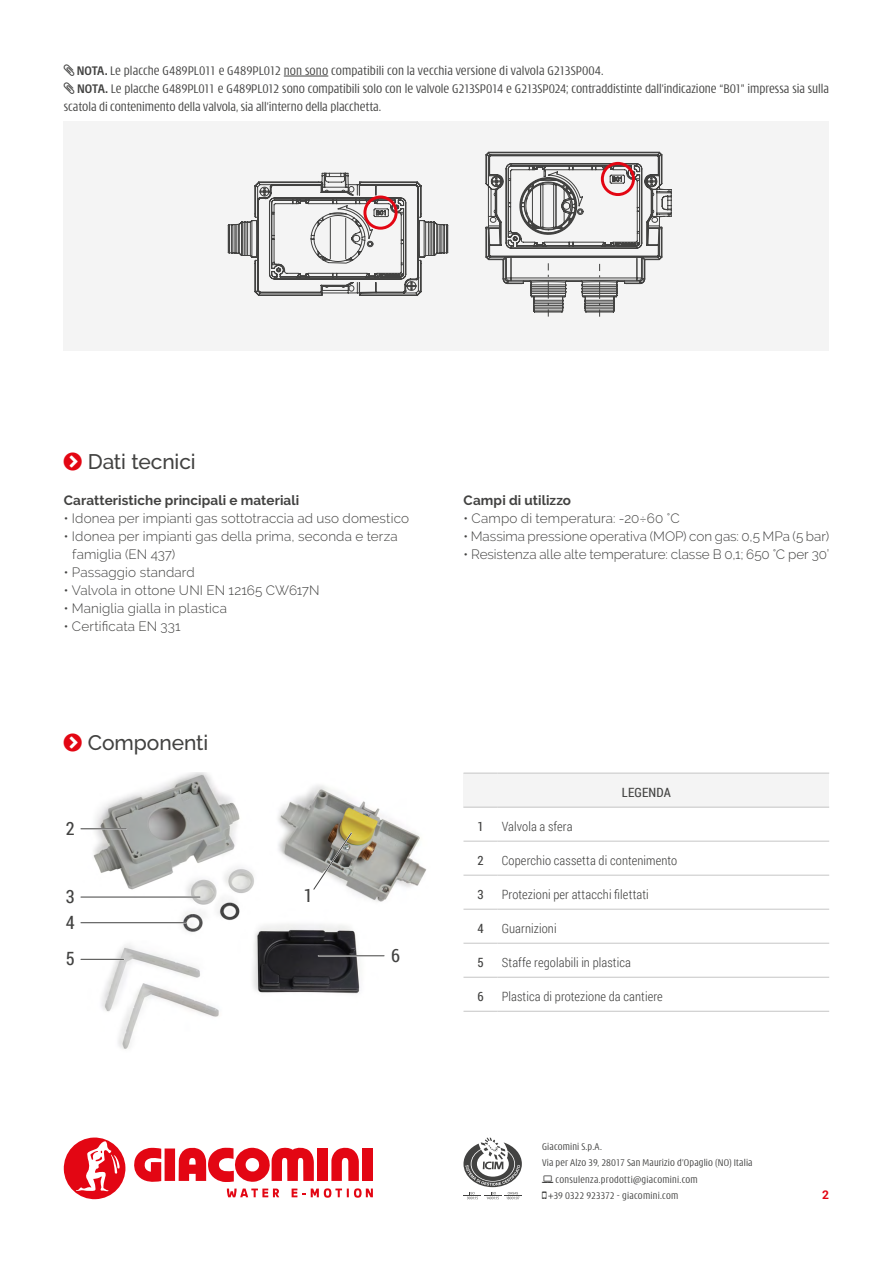
<style>
.page{position:relative;width:893px;height:1263px;background:#fff}
.page>*{position:absolute;margin:0;border:0;box-sizing:border-box;transform-origin:0 0}
.t1{font:500 21px "Raleway";letter-spacing:-.005em;color:#424241}
.t2{font:18.3px "Roboto Condensed";color:#424241}
.t3{font:300 13.5px/18px "Raleway";letter-spacing:.005em;color:#424241}
.t4{font:300 condensed 13.5px "Modena";color:#424241}
.t5{font:700 13.5px "Raleway";letter-spacing:.01em;color:#424241}
.t6{font:300 12.75px "Roboto Condensed";letter-spacing:.01em;color:#424241}
.t7{font:12.75px "Roboto Condensed";letter-spacing:.005em;color:#424241}
.t8{font:700 12px "Roboto";color:#e30613}
.t9{font:300 condensed 10.5px "Modena";letter-spacing:.02em;color:#424241}
.s1{font-weight:700}
</style>
<div class="page">
<svg style="left:134px;top:1148px;width:27px;height:34px"></svg>
<div style="left:165px;top:1148px;width:10px;height:33px;background:#e30613"></div>
<div style="left:317px;top:1148px;width:11px;height:33px;background:#e30613"></div>
<svg style="left:331px;top:1147px;width:28px;height:34px"></svg>
<div style="left:362px;top:1148px;width:11px;height:33px;background:#e30613"></div>
<svg style="left:179px;top:1147px;width:135px;height:35px"></svg>
<svg style="left:292px;top:1188px;width:13px;height:9px"></svg>
<svg style="left:311px;top:1188px;width:62px;height:10px"></svg>
<svg style="left:227px;top:1188px;width:52px;height:9px"></svg>
<svg style="left:64px;top:1137px;width:62px;height:62px"></svg>
<svg style="left:463px;top:1137px;width:59px;height:62px"></svg>
<hr style="left:284px;top:76px;width:44px;height:1px;background:#424241">
<div style="left:64px;top:121px;width:765px;height:229px;background:#f4f4f4"></div>
<svg style="left:485px;top:152px;width:187px;height:165px"></svg>
<svg style="left:228px;top:173px;width:220px;height:123px"></svg>
<div style="left:601px;top:162px;width:34px;height:34px;border:3px solid #e30613;border-radius:50%"></div>
<div style="left:363px;top:196px;width:35px;height:34px;border:3px solid #e30613;border-radius:50%"></div>
<img style="left:80px;top:773px;width:347px;height:276px">
<hr style="left:81px;top:828px;width:45px;height:2px;background:#fff">
<hr style="left:81px;top:828px;width:45px;height:1px;background:#424241">
<hr style="left:81px;top:958px;width:43px;height:2px;background:#fff">
<hr style="left:81px;top:959px;width:43px;height:1px;background:#424241">
<hr style="left:319px;top:955px;width:65px;height:2px;background:#fff">
<hr style="left:319px;top:955px;width:65px;height:1px;background:#424241">
<svg style="left:312px;top:831px;width:42px;height:60px"></svg>
<hr style="left:81px;top:896px;width:119px;height:2px;background:#fff">
<hr style="left:81px;top:897px;width:119px;height:1px;background:#424241">
<hr style="left:81px;top:922px;width:105px;height:1px;background:#424241">
<div style="left:463px;top:773px;width:366px;height:34px;background:#f4f4f4"></div>
<hr style="left:463px;top:773px;width:34px;height:1px;background:#c6c6c6">
<hr style="left:497px;top:773px;width:332px;height:1px;background:#c6c6c6">
<hr style="left:463px;top:807px;width:34px;height:1px;background:#c6c6c6">
<hr style="left:497px;top:807px;width:332px;height:1px;background:#c6c6c6">
<hr style="left:463px;top:841px;width:34px;height:1px;background:#c6c6c6">
<hr style="left:497px;top:841px;width:332px;height:1px;background:#c6c6c6">
<hr style="left:463px;top:875px;width:34px;height:1px;background:#c6c6c6">
<hr style="left:497px;top:875px;width:332px;height:1px;background:#c6c6c6">
<hr style="left:463px;top:909px;width:34px;height:1px;background:#c6c6c6">
<hr style="left:497px;top:909px;width:332px;height:1px;background:#c6c6c6">
<hr style="left:463px;top:943px;width:34px;height:1px;background:#c6c6c6">
<hr style="left:497px;top:943px;width:332px;height:1px;background:#c6c6c6">
<hr style="left:463px;top:977px;width:34px;height:1px;background:#c6c6c6">
<hr style="left:497px;top:977px;width:332px;height:1px;background:#c6c6c6">
<hr style="left:463px;top:1011px;width:34px;height:1px;background:#c6c6c6">
<hr style="left:497px;top:1011px;width:332px;height:1px;background:#c6c6c6">
<p class="t4" style="left:77px;top:65px;width:528px"><span class="s1">NOTA.</span> Le placche G489PL011 e G489PL012 non sono compatibili con la vecchia versione di valvola G213SP004.</p>
<p class="t4" style="left:77px;top:83px;width:753px"><span class="s1">NOTA.</span> Le placche G489PL011 e G489PL012 sono compatibili solo con le valvole G213SP014 e G213SP024; contraddistinte dall’indicazione “B01” impressa sia sulla</p>
<p class="t4" style="left:64px;top:101px;width:319px">scatola di contenimento della valvola, sia all’interno della placchetta.</p>
<h1 class="t1" style="left:88px;top:450px;width:109px">Dati tecnici</h1>
<p class="t5" style="left:64px;top:492px;width:237px">Caratteristiche principali e materiali</p>
<p class="t3" style="left:64px;top:509px;width:347px">• Idonea per impianti gas sottotraccia ad uso domestico</p>
<p class="t3" style="left:72px;top:527px;width:327px;text-indent:-9px">• Idonea per impianti gas della prima, seconda e terza famiglia (EN 437)</p>
<p class="t3" style="left:64px;top:563px;width:132px">• Passaggio standard</p>
<p class="t3" style="left:64px;top:581px;width:257px">• Valvola in ottone UNI EN 12165 CW617N</p>
<p class="t3" style="left:64px;top:599px;width:165px">• Maniglia gialla in plastica</p>
<p class="t3" style="left:64px;top:617px;width:118px">• Certificata EN 331</p>
<h1 class="t1" style="left:88px;top:730px;width:122px">Componenti</h1>
<h2 class="t2" style="left:66px;top:816px;width:10px">2</h2>
<h2 class="t2" style="left:66px;top:884px;width:10px">3</h2>
<h2 class="t2" style="left:304px;top:883px;width:10px">1</h2>
<h2 class="t2" style="left:66px;top:910px;width:10px">4</h2>
<h2 class="t2" style="left:66px;top:946px;width:10px">5</h2>
<h2 class="t2" style="left:391px;top:943px;width:10px">6</h2>
<p class="t5" style="left:463px;top:492px;width:109px">Campi di utilizzo</p>
<p class="t3" style="left:463px;top:509px;width:218px">• Campo di temperatura: -20÷60 °C</p>
<p class="t3" style="left:463px;top:527px;width:367px">• Massima pressione operativa (MOP) con gas: 0,5 MPa (5 bar)</p>
<p class="t3" style="left:463px;top:545px;width:367px">• Resistenza alle alte temperature: classe B 0,1; 650 °C per 30’</p>
<p class="t7" style="left:622px;top:783px;width:50px">LEGENDA</p>
<p class="t7" style="left:477px;top:817px;width:8px">1</p>
<p class="t6" style="left:502px;top:817px;width:72px">Valvola a sfera</p>
<p class="t7" style="left:477px;top:851px;width:8px">2</p>
<p class="t6" style="left:502px;top:851px;width:177px">Coperchio cassetta di contenimento</p>
<p class="t7" style="left:477px;top:885px;width:8px">3</p>
<p class="t6" style="left:502px;top:885px;width:148px">Protezioni per attacchi filettati</p>
<p class="t7" style="left:477px;top:919px;width:8px">4</p>
<p class="t6" style="left:502px;top:919px;width:56px">Guarnizioni</p>
<p class="t7" style="left:477px;top:953px;width:8px">5</p>
<p class="t6" style="left:502px;top:953px;width:131px">Staffe regolabili in plastica</p>
<p class="t7" style="left:477px;top:987px;width:8px">6</p>
<p class="t6" style="left:502px;top:987px;width:163px">Plastica di protezione da cantiere</p>
<p class="t9" style="left:542px;top:1141px;width:61px">Giacomini S.p.A.</p>
<p class="t9" style="left:542px;top:1158px;width:212px">Via per Alzo 39, 28017 San Maurizio d’Opaglio (NO) Italia</p>
<p class="t9" style="left:556px;top:1174px;width:144px">consulenza.prodotti@giacomini.com</p>
<p class="t9" style="left:549px;top:1191px;width:131px">+39 0322 923372 - giacomini.com</p>
<p class="t8" style="left:822px;top:1186px;width:8px">2</p>
</div>
